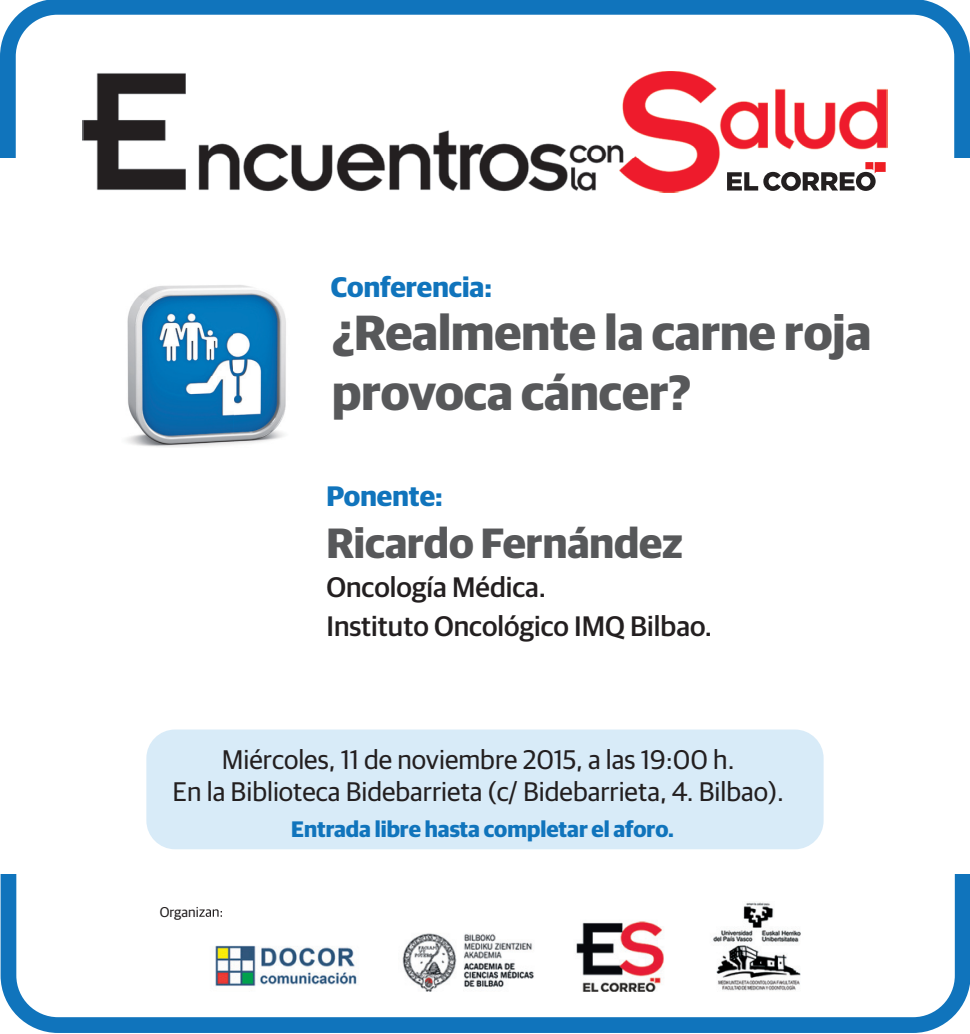
<style>
.page{position:relative;width:970px;height:1034px;background:#fff}
.page>*{position:absolute;margin:0;border:0;box-sizing:border-box;transform-origin:0 0}
.t1{font:700 49.5px/59.4px "Guardian Sans";color:#57585a}
.t2{font:700 42.52px "Guardian Sans";color:#57585a}
.t3{font:500 28.35px/38.7px "Guardian Sans";color:#231f20}
.t4{font:700 28.35px "Guardian Sans";color:#1074bc}
.t5{font:27px/32.4px "Guardian Sans";color:#231f20;text-align:center}
.t6{font:700 22.5px "Guardian Sans";color:#1074bc}
.t7{font:14.17px "Guardian Sans";color:#231f20}
</style>
<div class="page">
<svg style="left:1px;top:874px;width:968px;height:158px"></svg>
<svg style="left:0;top:0;width:969px;height:158px"></svg>
<img style="left:126px;top:285px;width:160px;height:162px">
<div style="left:146px;top:729px;width:677px;height:120px;background:#d8ebf8;border-radius:29px"></div>
<img style="left:83px;top:71px;width:804px;height:121px">
<svg style="left:727px;top:162px;width:158px;height:29px"></svg>
<img style="left:198px;top:900px;width:621px;height:106px">
<img style="left:198px;top:906px;width:24px;height:13px">
<p class="t4" style="left:331px;top:266px;width:162px">Conferencia:</p>
<h1 class="t1" style="left:332px;top:299px;width:541px">¿Realmente la carne roja provoca cáncer?</h1>
<p class="t4" style="left:326px;top:475px;width:118px">Ponente:</p>
<h2 class="t2" style="left:326px;top:511px;width:358px">Ricardo Fernández</h2>
<p class="t3" style="left:326px;top:565px;width:387px">Oncología Médica.<br>Instituto Oncológico IMQ Bilbao.</p>
<p class="t5" style="left:172px;top:741px;width:613px">Miércoles, 11 de noviembre 2015, a las 19:00 h.<br>En la Biblioteca Bidebarrieta (c/ Bidebarrieta, 4. Bilbao).</p>
<p class="t7" style="left:160px;top:901px;width:65px">Organizan:</p>
<p class="t6" style="left:291px;top:812px;width:384px">Entrada libre hasta completar el aforo.</p>
</div>
